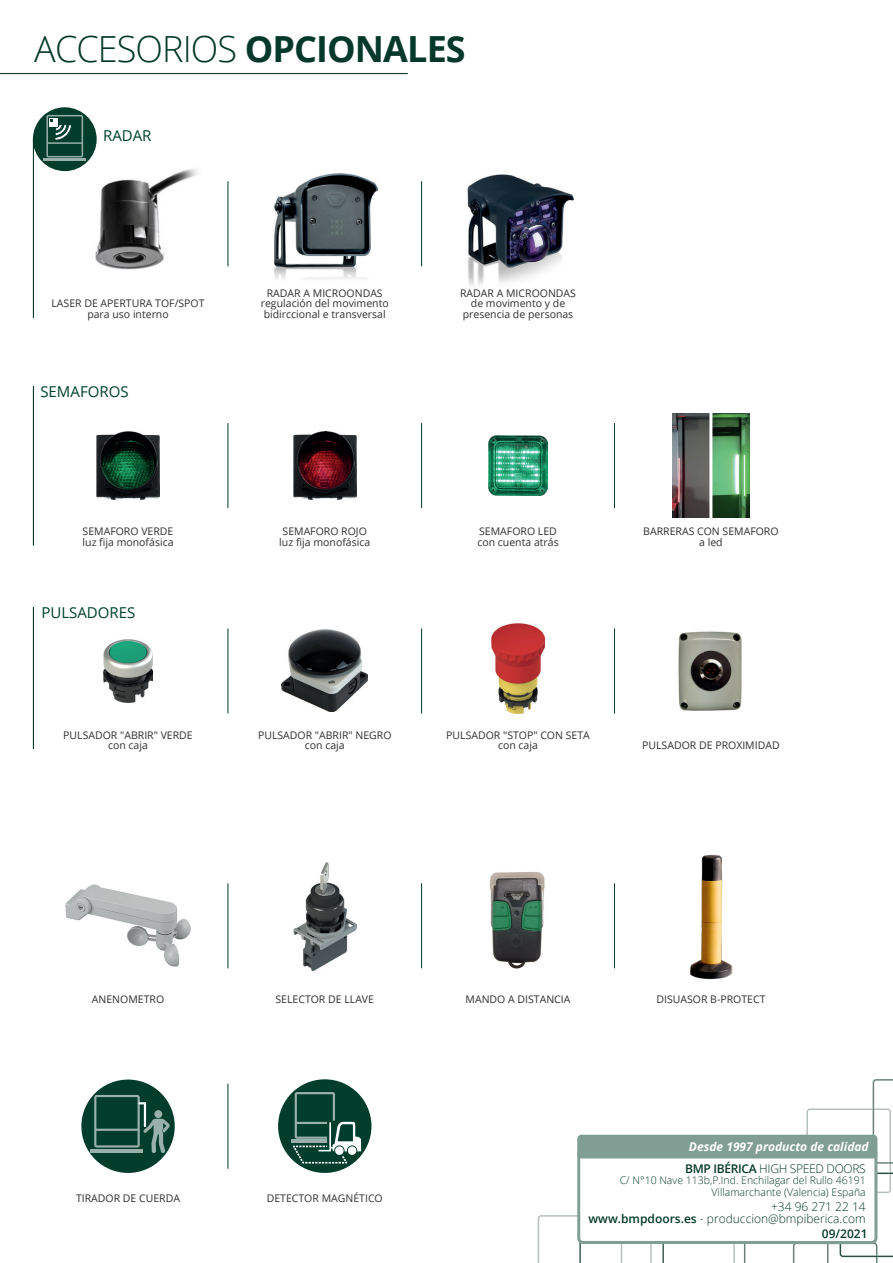
<style>
.page{position:relative;width:893px;height:1263px;background:#fff}
.page>*{position:absolute;margin:0;border:0;box-sizing:border-box;transform-origin:0 0}
.titolo{font:300 36px "Open Sans";letter-spacing:-.025em;color:#043929}
.sottotitolo_prodotti{font:15px "Open Sans";color:#004129}
.t1{font:300 12px/12px "Open Sans";color:#043929;text-align:right}
.t2{font:italic 700 12px "Open Sans";color:#fff}
.t3{font:300 12px "Open Sans";letter-spacing:-.025em;color:#043929}
.t4{font:600 12px "Open Sans";color:#043929}
.paragrafo_prodotti_b{font:10.5px "Open Sans";color:#312f30}
.t5{font:300 10.5px/12px "Open Sans";color:#043929;text-align:right}
.s1{font-weight:700}
.s2{font-weight:600}
</style>
<div class="page">
<svg style="left:538px;top:1079px;width:355px;height:184px"></svg>
<div style="left:579px;top:1150px;width:297px;height:92px;background:#fff;border-radius:4px"></div>
<div style="left:577px;top:1149px;width:300px;height:95px;border:3px solid #809e94;border-radius:4px"></div>
<div style="left:577px;top:1135px;width:300px;height:23px;background:#809e94;border-radius:4px"></div>
<img style="left:293px;top:862px;width:63px;height:108px">
<img style="left:489px;top:871px;width:56px;height:98px">
<img style="left:690px;top:854px;width:43px;height:126px">
<img style="left:57px;top:164px;width:141px;height:106px">
<img style="left:274px;top:173px;width:103px;height:106px">
<img style="left:467px;top:174px;width:107px;height:113px">
<img style="left:97px;top:431px;width:62px;height:69px">
<img style="left:293px;top:431px;width:63px;height:69px">
<img style="left:489px;top:436px;width:58px;height:59px">
<img style="left:672px;top:414px;width:78px;height:103px">
<hr style="left:709px;top:411px;width:3px;height:108px;background:#fff">
<img style="left:103px;top:639px;width:50px;height:64px">
<img style="left:282px;top:630px;width:86px;height:82px">
<img style="left:491px;top:623px;width:54px;height:90px">
<img style="left:678px;top:631px;width:64px;height:80px">
<img style="left:66px;top:885px;width:124px;height:82px">
<hr style="left:0;top:73px;width:408px;height:1px;background:#043929">
<div style="left:81px;top:1079px;width:94px;height:94px;background:#003d2b;border-radius:50%"></div>
<hr style="left:91px;top:1149px;width:52px;height:4px;background:#99b0ab">
<svg style="left:94px;top:1095px;width:76px;height:58px"></svg>
<div style="left:33px;top:107px;width:64px;height:64px;background:#003d2b;border-radius:50%"></div>
<hr style="left:43px;top:159px;width:43px;height:2px;background:#99b0ab">
<svg style="left:46px;top:115px;width:37px;height:42px"></svg>
<hr style="left:228px;top:423px;width:1px;height:85px;background:#043929">
<hr style="left:421px;top:181px;width:1px;height:85px;background:#043929">
<hr style="left:228px;top:181px;width:1px;height:85px;background:#043929">
<hr style="left:421px;top:423px;width:1px;height:85px;background:#043929">
<hr style="left:614px;top:423px;width:1px;height:85px;background:#043929">
<hr style="left:33px;top:386px;width:1px;height:160px;background:#043929">
<hr style="left:33px;top:607px;width:1px;height:142px;background:#043929">
<hr style="left:33px;top:139px;width:1px;height:179px;background:#043929">
<hr style="left:421px;top:628px;width:1px;height:85px;background:#043929">
<hr style="left:614px;top:628px;width:1px;height:85px;background:#043929">
<hr style="left:228px;top:628px;width:1px;height:85px;background:#043929">
<hr style="left:228px;top:883px;width:1px;height:85px;background:#043929">
<hr style="left:421px;top:883px;width:1px;height:85px;background:#043929">
<hr style="left:614px;top:883px;width:1px;height:85px;background:#043929">
<hr style="left:228px;top:1084px;width:1px;height:85px;background:#043929">
<div style="left:278px;top:1079px;width:93px;height:94px;background:#003d2b;border-radius:50%"></div>
<hr style="left:292px;top:1139px;width:46px;height:3px;background:#99b0ab">
<svg style="left:293px;top:1092px;width:69px;height:71px"></svg>
<p class="titolo" style="left:34px;top:24px;width:433px">ACCESORIOS <span class="s1">OPCIONALES</span></p>
<p class="sottotitolo_prodotti" style="left:103px;top:125px;width:50px">RADAR</p>
<p class="paragrafo_prodotti_b" style="left:52px;top:296px;width:155px">LASER DE APERTURA TOF/SPOT</p>
<p class="paragrafo_prodotti_b" style="left:87px;top:307px;width:83px">para uso interno</p>
<p class="sottotitolo_prodotti" style="left:40px;top:382px;width:90px">SEMAFOROS</p>
<p class="paragrafo_prodotti_b" style="left:83px;top:524px;width:92px">SEMAFORO VERDE</p>
<p class="paragrafo_prodotti_b" style="left:83px;top:535px;width:92px">luz fija monofásica</p>
<p class="sottotitolo_prodotti" style="left:41px;top:603px;width:95px">PULSADORES</p>
<p class="paragrafo_prodotti_b" style="left:63px;top:727px;width:131px">PULSADOR "ABRIR" VERDE</p>
<p class="paragrafo_prodotti_b" style="left:108px;top:738px;width:41px">con caja</p>
<p class="paragrafo_prodotti_b" style="left:267px;top:286px;width:117px">RADAR A MICROONDAS</p>
<p class="paragrafo_prodotti_b" style="left:261px;top:296px;width:129px">regulación del movimento</p>
<p class="paragrafo_prodotti_b" style="left:264px;top:307px;width:123px">bidirccional e transversal</p>
<p class="paragrafo_prodotti_b" style="left:283px;top:524px;width:86px">SEMAFORO ROJO</p>
<p class="paragrafo_prodotti_b" style="left:279px;top:535px;width:92px">luz fija monofásica</p>
<p class="paragrafo_prodotti_b" style="left:258px;top:727px;width:135px">PULSADOR "ABRIR" NEGRO</p>
<p class="paragrafo_prodotti_b" style="left:305px;top:738px;width:41px">con caja</p>
<p class="paragrafo_prodotti_b" style="left:460px;top:286px;width:117px">RADAR A MICROONDAS</p>
<p class="paragrafo_prodotti_b" style="left:471px;top:296px;width:96px">de movimento y de</p>
<p class="paragrafo_prodotti_b" style="left:463px;top:307px;width:112px">presencia de personas</p>
<p class="paragrafo_prodotti_b" style="left:479px;top:524px;width:79px">SEMAFORO LED</p>
<p class="paragrafo_prodotti_b" style="left:477px;top:535px;width:83px">con cuenta atrás</p>
<p class="paragrafo_prodotti_b" style="left:643px;top:524px;width:137px">BARRERAS CON SEMAFORO</p>
<p class="paragrafo_prodotti_b" style="left:699px;top:535px;width:25px">a led</p>
<p class="paragrafo_prodotti_b" style="left:446px;top:727px;width:145px">PULSADOR "STOP" CON SETA</p>
<p class="paragrafo_prodotti_b" style="left:498px;top:738px;width:41px">con caja</p>
<p class="paragrafo_prodotti_b" style="left:642px;top:738px;width:139px">PULSADOR DE PROXIMIDAD</p>
<p class="paragrafo_prodotti_b" style="left:92px;top:991px;width:74px">ANENOMETRO</p>
<p class="paragrafo_prodotti_b" style="left:275px;top:992px;width:100px">SELECTOR DE LLAVE</p>
<p class="paragrafo_prodotti_b" style="left:466px;top:992px;width:106px">MANDO A DISTANCIA</p>
<p class="paragrafo_prodotti_b" style="left:656px;top:992px;width:111px">DISUASOR B-PROTECT</p>
<p class="t2" style="left:689px;top:1138px;width:181px">Desde 1997 producto de calidad</p>
<p class="paragrafo_prodotti_b" style="left:76px;top:1191px;width:106px">TIRADOR DE CUERDA</p>
<p class="paragrafo_prodotti_b" style="left:267px;top:1191px;width:118px">DETECTOR MAGNÉTICO</p>
<p class="t3" style="left:685px;top:1161px;width:182px"><span class="s2">BMP IBÉRICA</span> HIGH SPEED DOORS</p>
<p class="t5" style="left:620px;top:1174px;width:248px">C/ N°10 Nave 113b,P.Ind. Enchilagar del Rullo 46191<br>Villamarchante (Valencia) España</p>
<p class="t1" style="left:588px;top:1200px;width:279px">+34 96 271 22 14<br><span class="s2">www.bmpdoors.es</span> - produccion@bmpiberica.com</p>
<p class="t4" style="left:822px;top:1225px;width:47px">09/2021</p>
</div>
